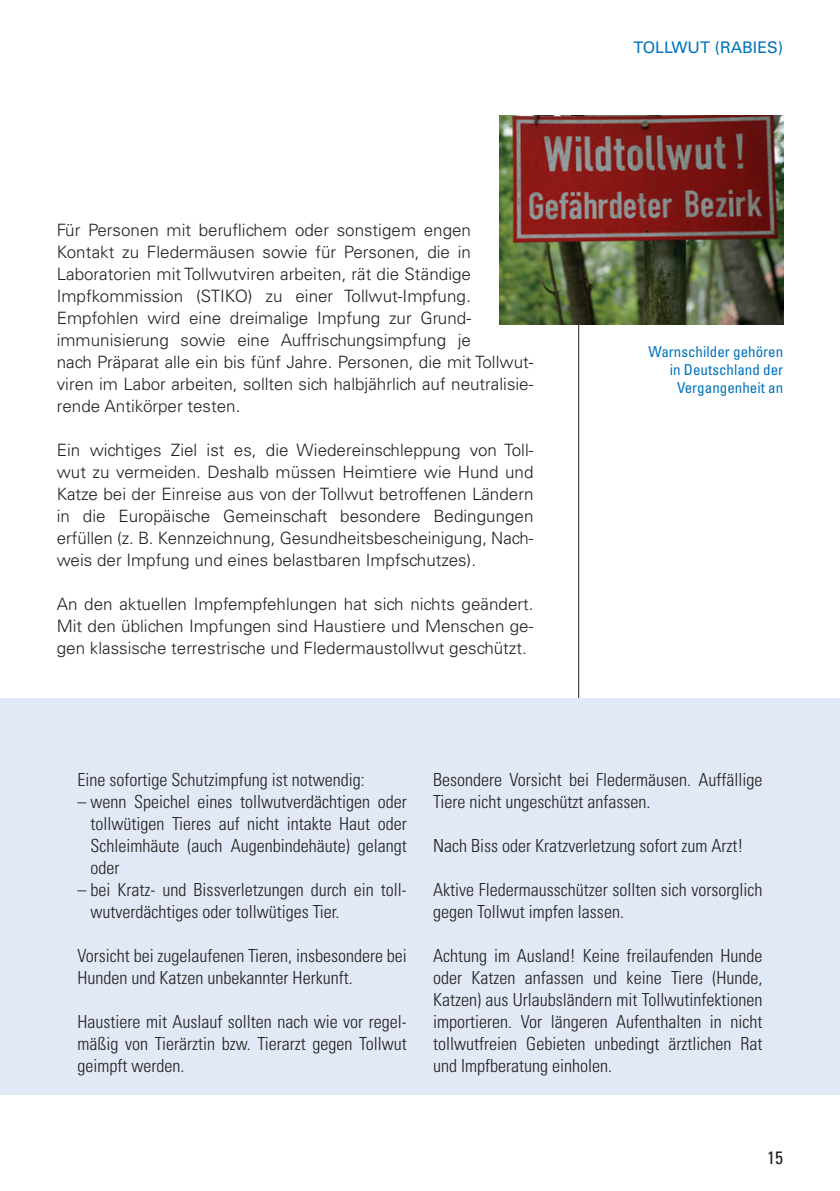
<style>
.page{position:relative;width:840px;height:1191px;background:#fff}
.page>*{position:absolute;margin:0;border:0;box-sizing:border-box;transform-origin:0 0}
._09_Text_Kasten{font:300 condensed 18px/22px "Univers LT Std";color:#231f20}
.t1{font:condensed 18px "Univers LT Std";color:#231f20}
._06_Grundtext_100_Sc{font:300 17px/22px "Univers LT Std";color:#231f20;text-align:justify}
.t2{font:16px "Univers LT Std";color:#0072bc}
._07_Bildunterschrift{font:condensed 15px/18px "Univers LT Std";color:#0072bc;text-align:right}
</style>
<div class="page">
<hr style="left:578px;top:236px;width:1px;height:858px;background:#231f20">
<div style="left:0;top:698px;width:839px;height:396px;background:#e1e9f6"></div>
<img style="left:499px;top:115px;width:283px;height:209px">
<p class="_06_Grundtext_100_Sc" style="left:57px;top:219px;width:478px;text-align:left">Für Personen mit beruflichem oder sonstigem engen<br>Kontakt zu Fledermäusen sowie für Personen, die in Laboratorien mit Tollwutviren arbeiten, rät die Ständige Impfkommission (STIKO) zu einer Tollwut-Impfung.<br>Empfohlen wird eine dreimalige Impfung zur Grund&shy;immunisierung sowie eine Auffrischungsimpfung je<br>nach Präparat alle ein bis fünf Jahre. Personen, die mit Tollwut&shy;viren im Labor arbeiten, sollten sich halbjährlich auf neutralisie&shy;rende Antikörper testen.</p>
<p class="_06_Grundtext_100_Sc" style="left:57px;top:439px;width:478px">Ein wichtiges Ziel ist es, die Wiedereinschleppung von Toll&shy;wut zu vermeiden. Deshalb müssen Heimtiere wie Hund und Katze bei der Einreise aus von der Tollwut betroffenen Ländern in die Europäische Gemeinschaft besondere Bedingungen erfüllen (z. B. Kennzeichnung, Gesundheitsbescheinigung, Nach&shy;weis der Impfung und eines belastbaren Impfschutzes).</p>
<p class="_06_Grundtext_100_Sc" style="left:57px;top:593px;width:478px">An den aktuellen Impfempfehlungen hat sich nichts geändert.<br>Mit den üblichen Impfungen sind Haustiere und Menschen ge&shy;gen klassische terrestrische und Fledermaustollwut geschützt.</p>
<p class="t2" style="left:633px;top:38px;width:118px">TOLLWUT (RABIES</p>
<p class="t2" style="left:777px;top:38px;width:7px">)</p>
<p class="_07_Bildunterschrift" style="left:648px;top:343px;width:136px">Warnschilder gehören in Deutschland der<br>Vergangenheit an</p>
<p class="_09_Text_Kasten" style="left:77px;top:769px;width:288px">Eine sofortige Schutzimpfung ist notwendig:</p>
<p class="_09_Text_Kasten" style="left:90px;top:791px;width:317px;text-align:justify;text-indent:-13px">– wenn Speichel eines tollwutverdächtigen oder tollwütigen Tieres auf nicht intakte Haut oder Schleimhäute (auch Augenbindehäute) gelangt oder</p>
<p class="_09_Text_Kasten" style="left:90px;top:879px;width:317px;text-indent:-13px">– bei Kratz- und Bissverletzungen durch ein toll&shy;wutverdächtiges oder tollwütiges Tier.</p>
<p class="_09_Text_Kasten" style="left:77px;top:945px;width:330px">Vorsicht bei zugelaufenen Tieren, insbesondere bei<br>Hunden und Katzen unbekannter Herkunft.</p>
<p class="_09_Text_Kasten" style="left:77px;top:1011px;width:330px;text-align:justify">Haustiere mit Auslauf sollten nach wie vor regel&shy;mäßig von Tierärztin bzw. Tierarzt gegen Tollwut geimpft werden.</p>
<p class="_09_Text_Kasten" style="left:433px;top:769px;width:330px">Besondere Vorsicht bei Fledermäusen. Auffällige<br>Tiere nicht ungeschützt anfassen.</p>
<p class="_09_Text_Kasten" style="left:433px;top:835px;width:311px">Nach Biss oder Kratzverletzung sofort zum Arzt!</p>
<p class="_09_Text_Kasten" style="left:433px;top:879px;width:330px">Aktive Fledermausschützer sollten sich vorsorglich gegen Tollwut impfen lassen.</p>
<p class="_09_Text_Kasten" style="left:433px;top:945px;width:330px;text-align:justify">Achtung im Ausland! Keine freilaufenden Hunde oder Katzen anfassen und keine Tiere (Hunde, Katzen) aus Urlaubsländern mit Tollwutinfektionen importieren. Vor längeren Aufenthalten in nicht tollwutfreien Gebieten unbedingt ärztlichen Rat und Impfberatung einholen.</p>
<p class="t1" style="left:766px;top:1146px;width:18px">15</p>
</div>
